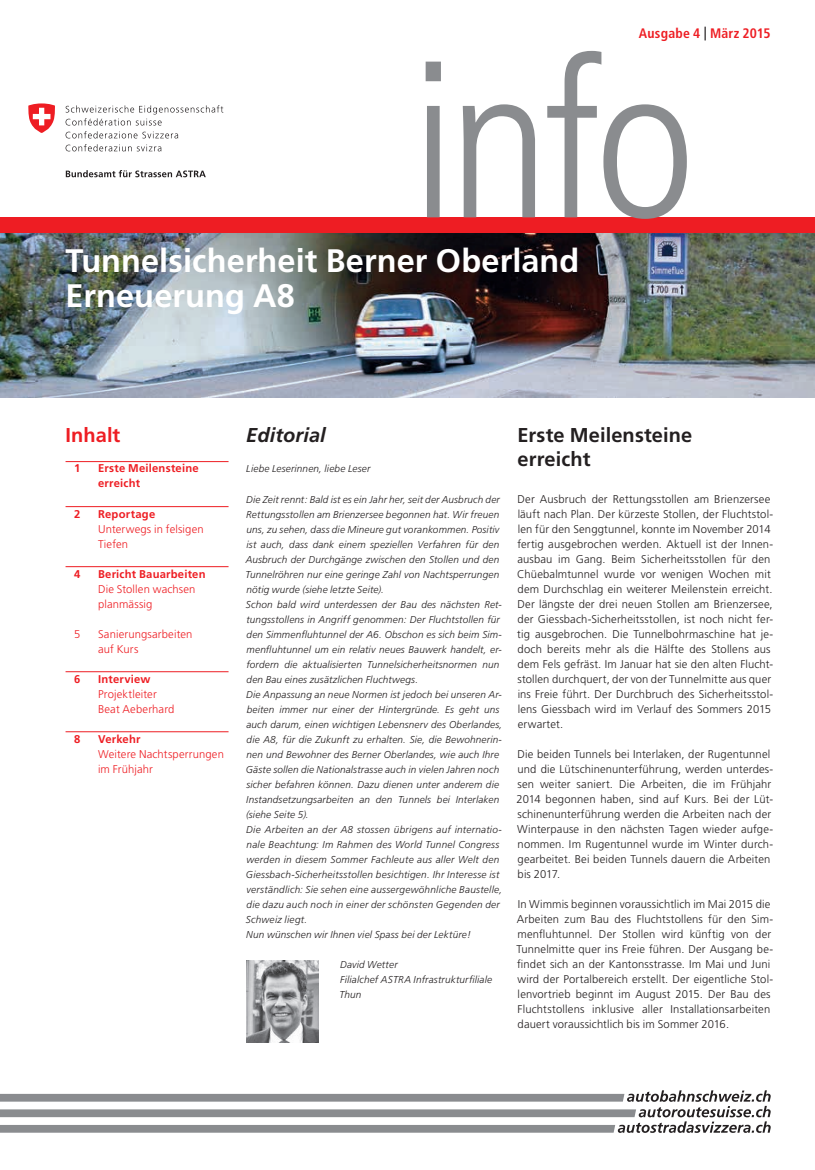
<style>
.page{position:relative;width:815px;height:1170px;background:#fff}
.page>*{position:absolute;margin:0;border:0;box-sizing:border-box;transform-origin:0 0}
.t1{font:300 condensed 218.25px "Frutiger LT Std";color:#8a8c8f}
.t2{font:700 32.5px/35px "Frutiger LT Std";letter-spacing:.005em;color:#fff}
.t3{font:700 20px/23.8px "Frutiger LT Std";letter-spacing:.005em;color:#231f20}
.t4{font:italic 700 20px "Frutiger LT Std";letter-spacing:.005em;color:#231f20}
.t5{font:700 20px "Frutiger LT Std";letter-spacing:.005em;color:#ee1d23}
.t6{font:700 condensed 13.75px "Frutiger LT Std";letter-spacing:.015em;color:#ee1d23}
.t7{font:300 11.25px/15px "Frutiger LT Std";letter-spacing:.015em;color:#231f20}
.t8{font:300 11.25px/15px "Frutiger LT Std";letter-spacing:.015em;color:#ee1d23}
.t9{font:700 11.25px/15px "Frutiger LT Std";letter-spacing:.02em;color:#ee1d23}
.t10{font:italic 300 10px/15px "Frutiger LT Std";letter-spacing:.02em;color:#231f20}
.s1{color:#231f20}
</style>
<div class="page">
<svg style="left:0;top:1090px;width:771px;height:42px"></svg>
<svg style="left:66px;top:105px;width:157px;height:20px"></svg>
<svg style="left:66px;top:131px;width:112px;height:7px"></svg>
<svg style="left:66px;top:144px;width:95px;height:7px"></svg>
<svg style="left:66px;top:170px;width:140px;height:7px"></svg>
<svg style="left:28px;top:103px;width:27px;height:30px"></svg>
<img style="left:0;top:232px;width:815px;height:165px">
<div style="left:0;top:217px;width:815px;height:15px;background:#ee1d23"></div>
<hr style="left:66px;top:461px;width:163px;height:1px;background:#ee1d23">
<hr style="left:66px;top:506px;width:163px;height:1px;background:#ee1d23">
<hr style="left:66px;top:566px;width:163px;height:1px;background:#ee1d23">
<hr style="left:66px;top:671px;width:163px;height:1px;background:#ee1d23">
<hr style="left:66px;top:731px;width:163px;height:1px;background:#ee1d23">
<img style="left:246px;top:960px;width:73px;height:82px">
<h3 class="t6" style="left:639px;top:25px;width:133px">Ausgabe 4 <span class="s1">|</span> März 2015</h3>
<h1 class="t1" style="left:411px;top:18px;width:286px">info</h1>
<h2 class="t2" style="left:66px;top:243px;width:515px">Tunnelsicherheit Berner Oberland<br>Erneuerung A8</h2>
<h3 class="t5" style="left:66px;top:424px;width:56px">Inhalt</h3>
<p class="t9" style="left:74px;top:461px;width:8px">1</p>
<p class="t9" style="left:98px;top:461px;width:102px">Erste Meilensteine erreicht</p>
<p class="t9" style="left:74px;top:506px;width:8px">2</p>
<p class="t9" style="left:98px;top:506px;width:59px">Reportage</p>
<p class="t8" style="left:98px;top:521px;width:107px">Unterwegs in felsigen<br>Tiefen</p>
<p class="t9" style="left:74px;top:566px;width:8px">4</p>
<p class="t9" style="left:98px;top:566px;width:109px">Bericht Bauarbeiten</p>
<p class="t8" style="left:98px;top:581px;width:99px">Die Stollen wachsen planmässig</p>
<p class="t8" style="left:74px;top:626px;width:8px">5</p>
<p class="t8" style="left:98px;top:626px;width:96px">Sanierungsarbeiten auf Kurs</p>
<p class="t9" style="left:74px;top:671px;width:8px">6</p>
<p class="t9" style="left:98px;top:671px;width:54px">Interview</p>
<p class="t8" style="left:98px;top:686px;width:78px">Projektleiter<br>Beat Aeberhard</p>
<p class="t9" style="left:74px;top:731px;width:8px">8</p>
<p class="t9" style="left:98px;top:731px;width:44px">Verkehr</p>
<p class="t8" style="left:98px;top:746px;width:127px">Weitere Nachtsperrungen im Frühjahr</p>
<h3 class="t4" style="left:246px;top:424px;width:81px">Editorial</h3>
<p class="t10" style="left:246px;top:461px;width:126px">Liebe Leserinnen, liebe Leser</p>
<p class="t10" style="left:245px;top:491px;width:258px">Die Zeit rennt: Bald ist es ein Jahr her, seit der Ausbruch der Rettungsstollen am Brienzersee begonnen hat. Wir freuen uns, zu sehen, dass die Mineure gut vorankommen. Positiv ist auch, dass dank einem speziellen Verfahren für den Ausbruch der Durchgänge zwischen den Stollen und den Tunnelröhren nur eine geringe Zahl von Nachtsperrungen nötig wurde (siehe letzte Seite).<br>Schon bald wird unterdessen der Bau des nächsten Ret&shy;tungsstollens in Angriff genommen: Der Fluchtstollen für den Simmenfluhtunnel der A6. Obschon es sich beim Sim&shy;menfluhtunnel um ein relativ neues Bauwerk handelt, er&shy;fordern die aktualisierten Tunnelsicherheitsnormen nun den Bau eines zusätzlichen Fluchtwegs.<br>Die Anpassung an neue Normen ist jedoch bei unseren Ar&shy;beiten immer nur einer der Hintergründe. Es geht uns auch darum, einen wichtigen Lebensnerv des Oberlandes, die A8, für die Zukunft zu erhalten. Sie, die Bewohnerin&shy;nen und Bewohner des Berner Oberlandes, wie auch Ihre Gäste sollen die Nationalstrasse auch in vielen Jahren noch sicher befahren können. Dazu dienen unter anderem die Instandsetzungsarbeiten an den Tunnels bei Interlaken (siehe Seite 5).<br>Die Arbeiten an der A8 stossen übrigens auf internatio&shy;nale Beachtung: Im Rahmen des World Tunnel Congress werden in diesem Sommer Fachleute aus aller Welt den Giessbach-Sicherheitsstollen besichtigen. Ihr Interesse ist verständlich: Sie sehen eine aussergewöhnliche Baustelle, die dazu auch noch in einer der schönsten Gegenden der Schweiz liegt.<br>Nun wünschen wir Ihnen viel Spass bei der Lektüre!</p>
<p class="t10" style="left:339px;top:956px;width:154px">David Wetter<br>Filialchef ASTRA Infrastrukturfiliale<br>Thun</p>
<h3 class="t3" style="left:517px;top:423px;width:176px">Erste Meilensteine erreicht</h3>
<p class="t7" style="left:517px;top:491px;width:257px">Der Ausbruch der Rettungsstollen am Brienzersee läuft nach Plan. Der kürzeste Stollen, der Fluchtstol&shy;len für den Senggtunnel, konnte im November 2014 fertig ausgebrochen werden. Aktuell ist der Innen&shy;ausbau im Gang. Beim Sicherheitsstollen für den Chüebalmtunnel wurde vor wenigen Wochen mit dem Durchschlag ein weiterer Meilenstein erreicht.<br>Der längste der drei neuen Stollen am Brienzersee, der Giessbach-Sicherheitsstollen, ist noch nicht fer&shy;tig ausgebrochen. Die Tunnelbohrmaschine hat je&shy;doch bereits mehr als die Hälfte des Stollens aus dem Fels gefräst. Im Januar hat sie den alten Flucht&shy;stollen durchquert, der von der Tunnelmitte aus quer ins Freie führt. Der Durchbruch des Sicherheitsstol&shy;lens Giessbach wird im Verlauf des Sommers 2015 erwartet.</p>
<p class="t7" style="left:517px;top:746px;width:258px">Die beiden Tunnels bei Interlaken, der Rugentunnel und die Lütschinenunterführung, werden unterdes&shy;sen weiter saniert. Die Arbeiten, die im Frühjahr 2014 begonnen haben, sind auf Kurs. Bei der Lüt&shy;schinenunterführung werden die Arbeiten nach der Winterpause in den nächsten Tagen wieder aufge&shy;nommen. Im Rugentunnel wurde im Winter durch&shy;gearbeitet. Bei beiden Tunnels dauern die Arbeiten bis 2017.</p>
<p class="t7" style="left:516px;top:896px;width:258px">In Wimmis beginnen voraussichtlich im Mai 2015 die Arbeiten zum Bau des Fluchtstollens für den Sim&shy;menfluhtunnel. Der Stollen wird künftig von der Tunnelmitte quer ins Freie führen. Der Ausgang be&shy;findet sich an der Kantonsstrasse. Im Mai und Juni wird der Portalbereich erstellt. Der eigentliche Stol&shy;lenvortrieb beginnt im August 2015. Der Bau des Fluchtstollens inklusive aller Installationsarbeiten dauert voraussichtlich bis im Sommer 2016.</p>
</div>
